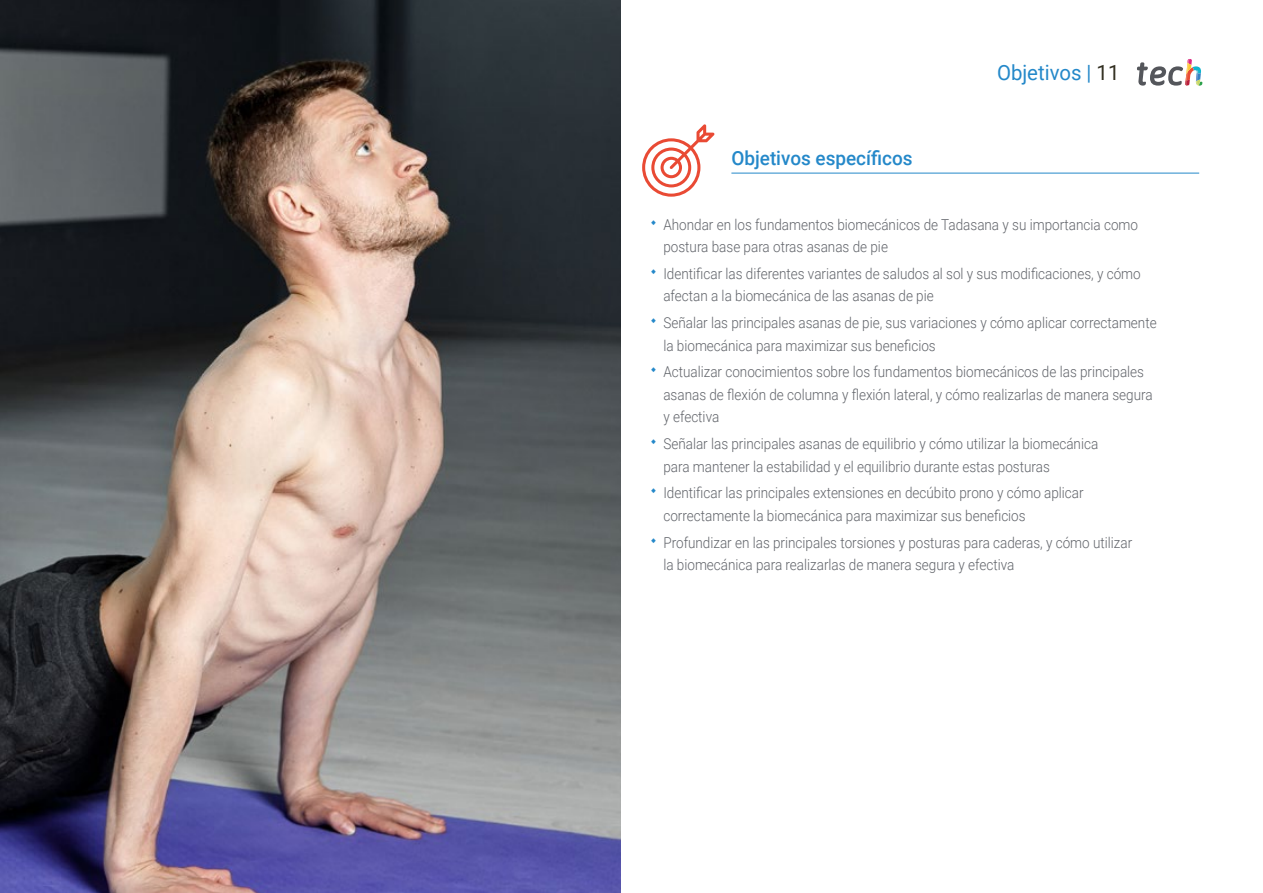
<style>
.page{position:relative;width:1263px;height:893px;background:#fff}
.page>*{position:absolute;margin:0;border:0;box-sizing:border-box;transform-origin:0 0}
.t1{font:21px "Roboto";color:#2488c9}
.t2{font:500 19.5px "Roboto";color:#2488c9}
.t3{font:300 15px/22.5px "Roboto";color:#61646a;scale:.9 1}
.s1{color:#312e20}
</style>
<div class="page">
<svg style="left:1137px;top:59px;width:65px;height:27px"></svg>
<hr style="left:731px;top:173px;width:468px;height:1px;background:#2488c9">
<svg style="left:642px;top:124px;width:72px;height:73px"></svg>
<img style="left:0;top:0;width:621px;height:893px">
<h2 class="t2" style="left:731px;top:144px;width:183px">Objetivos específicos</h2>
<h1 class="t1" style="left:997px;top:57px;width:124px">Objetivos | <span class="s1">11</span></h1>
<p class="t3" style="left:663px;top:212px;width:529px">Ahondar en los fundamentos biomecánicos de Tadasana y su importancia como postura base para otras asanas de pie</p>
<p class="t3" style="left:663px;top:262px;width:532px">Identificar las diferentes variantes de saludos al sol y sus modificaciones, y cómo afectan a la biomecánica de las asanas de pie</p>
<p class="t3" style="left:663px;top:311px;width:550px">Señalar las principales asanas de pie, sus variaciones y cómo aplicar correctamente la biomecánica para maximizar sus beneficios</p>
<p class="t3" style="left:663px;top:360px;width:545px">Actualizar conocimientos sobre los fundamentos biomecánicos de las principales asanas de flexión de columna y flexión lateral, y cómo realizarlas de manera segura y efectiva</p>
<p class="t3" style="left:663px;top:432px;width:485px">Señalar las principales asanas de equilibrio y cómo utilizar la biomecánica para mantener la estabilidad y el equilibrio durante estas posturas</p>
<p class="t3" style="left:663px;top:481px;width:468px">Identificar las principales extensiones en decúbito prono y cómo aplicar correctamente la biomecánica para maximizar sus beneficios</p>
<p class="t3" style="left:663px;top:531px;width:522px">Profundizar en las principales torsiones y posturas para caderas, y cómo utilizar la biomecánica para realizarlas de manera segura y efectiva</p>
</div>
